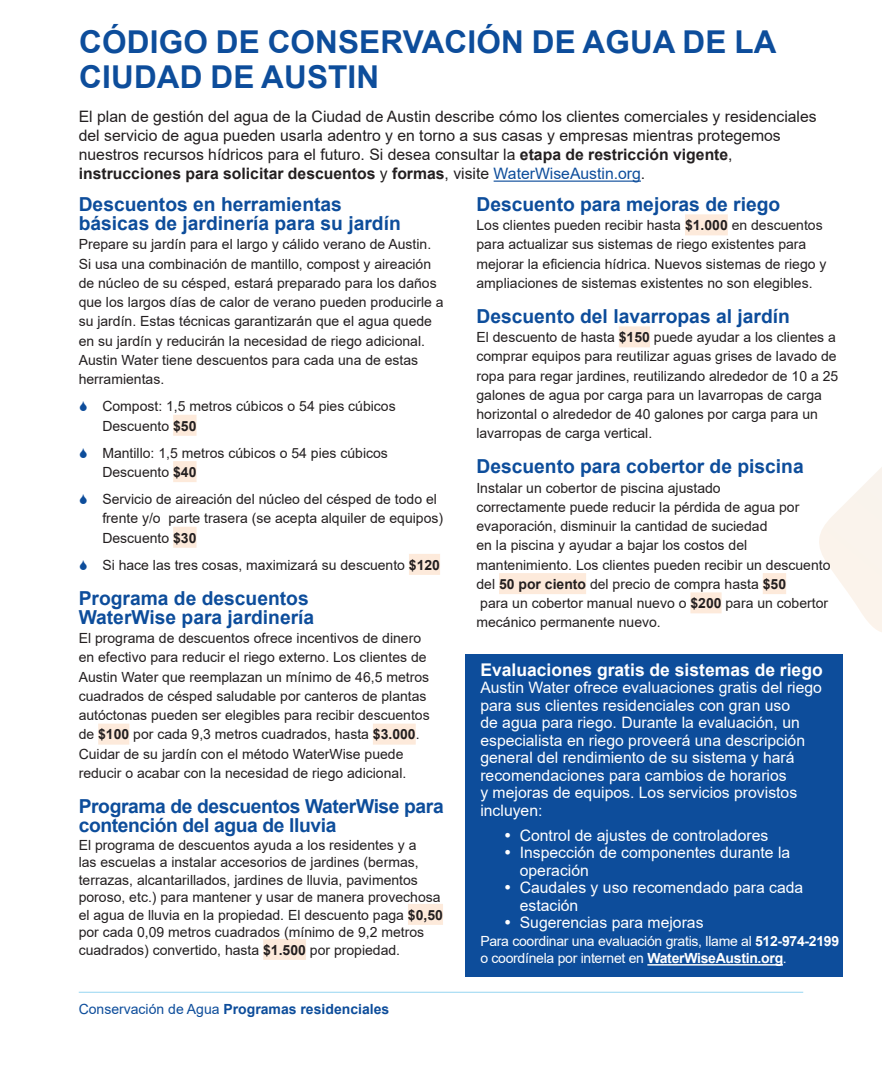
<style>
.page{position:relative;width:882px;height:1071px;background:#fff}
.page>*{position:absolute;margin:0;border:0;box-sizing:border-box;transform-origin:0 0}
.t1{font:700 31.5px/35px "Arial";letter-spacing:.005em;color:#0d4d9b}
.t2{font:700 19.25px/19.2px "Arial";color:#0d4d9b}
.t3{font:700 19.25px/19.2px "Arial";letter-spacing:-.02em;color:#0d4d9b}
.t4{font:700 17.5px "Arial";color:#fff}
.body{font:15.75px/17.5px "Arial";color:#fff}
.body-2{font:15.75px/19.2px "Arial";color:#231f20}
.body-3{font:14px/19.2px "Arial";color:#231f20}
.body-4{font:14px/17.5px "Arial";letter-spacing:-.02em;color:#fff}
.t5{font:700 14px "Arial";color:#0d4d9b}
.s1{font-weight:700}
.s2{color:#0d4d9b}
.s3{font-weight:400}
</style>
<div class="page">
<hr style="left:79px;top:992px;width:724px;height:1px;background:#96d5f1">
<svg style="left:819px;top:467px;width:63px;height:165px"></svg>
<hr style="left:494px;top:181px;width:147px;height:1px;background:#0d4d9b">
<div style="left:173px;top:415px;width:24px;height:21px;background:#fdeadb"></div>
<div style="left:173px;top:461px;width:24px;height:21px;background:#fdeadb"></div>
<div style="left:173px;top:527px;width:24px;height:21px;background:#fdeadb"></div>
<div style="left:409px;top:554px;width:31px;height:21px;background:#fdeadb"></div>
<div style="left:98px;top:724px;width:31px;height:21px;background:#fdeadb"></div>
<div style="left:373px;top:724px;width:43px;height:21px;background:#fdeadb"></div>
<div style="left:408px;top:904px;width:35px;height:21px;background:#fdeadb"></div>
<div style="left:263px;top:939px;width:43px;height:21px;background:#fdeadb"></div>
<div style="left:685px;top:214px;width:43px;height:21px;background:#fdeadb"></div>
<div style="left:619px;top:326px;width:31px;height:21px;background:#fdeadb"></div>
<div style="left:499px;top:573px;width:87px;height:21px;background:#fdeadb"></div>
<div style="left:763px;top:573px;width:23px;height:21px;background:#fdeadb"></div>
<div style="left:690px;top:592px;width:32px;height:21px;background:#fdeadb"></div>
<div style="left:465px;top:654px;width:378px;height:322px;background:#0d4d9b"></div>
<hr style="left:647px;top:964px;width:136px;height:2px;background:#fff">
<p class="t1" style="left:79px;top:24px;width:699px">CÓDIGO DE CONSERVACIÓN DE AGUA DE LA<br>CIUDAD DE AUSTIN</p>
<p class="body-2" style="left:79px;top:106px;width:739px">El plan de gestión del agua de la Ciudad de Austin describe cómo los clientes comerciales y residenciales del servicio de agua pueden usarla adentro y en torno a sus casas y empresas mientras protegemos nuestros recursos hídricos para el futuro. Si desea consultar la <span class="s1">etapa de restricción vigente</span>, <span class="s1">instrucciones para solicitar descuentos</span> y <span class="s1">formas</span>, visite <span class="s2">WaterWiseAustin.org</span>.</p>
<p class="t2" style="left:79px;top:195px;width:324px">Descuentos en herramientas básicas de jardinería para su jardín</p>
<p class="body-3" style="left:79px;top:235px;width:366px">Prepare su jardín para el largo y cálido verano de Austin.<br>Si usa una combinación de mantillo, compost y aireación de núcleo de su césped, estará preparado para los daños que los largos días de calor de verano pueden producirle a su jardín. Estas técnicas garantizarán que el agua quede en su jardín y reducirán la necesidad de riego adicional.<br>Austin Water tiene descuentos para cada una de estas herramientas.</p>
<p class="body-3" style="left:102px;top:397px;width:295px">Compost: 1,5 metros cúbicos o 54 pies cúbicos<br>Descuento <span class="s1">$50</span></p>
<p class="body-3" style="left:102px;top:443px;width:287px">Mantillo: 1,5 metros cúbicos o 54 pies cúbicos<br>Descuento <span class="s1">$40</span></p>
<p class="body-3" style="left:102px;top:489px;width:342px">Servicio de aireación del núcleo del césped de todo el frente y/o parte trasera (se acepta alquiler de equipos)<br>Descuento <span class="s1">$30</span></p>
<p class="body-3" style="left:102px;top:555px;width:339px">Si hace las tres cosas, maximizará su descuento <span class="s1">$120</span></p>
<p class="t2" style="left:79px;top:588px;width:237px">Programa de descuentos<br>WaterWise para jardinería</p>
<p class="body-3" style="left:79px;top:629px;width:352px">El programa de descuentos ofrece incentivos de dinero en efectivo para reducir el riego externo. Los clientes de Austin Water que reemplazan un mínimo de 46,5 metros cuadrados de césped saludable por canteros de plantas autóctonas pueden ser elegibles para recibir descuentos de <span class="s1">$100</span> por cada 9,3 metros cuadrados, hasta <span class="s1">$3.000</span>.<br>Cuidar de su jardín con el método WaterWise puede reducir o acabar con la necesidad de riego adicional.</p>
<p class="t3" style="left:79px;top:797px;width:367px">Programa de descuentos WaterWise para contención del agua de lluvia</p>
<p class="body-3" style="left:79px;top:836px;width:366px;line-height:17.5px">El programa de descuentos ayuda a los residentes y a<br>las escuelas a instalar accesorios de jardines (bermas, terrazas, alcantarillados, jardines de lluvia, pavimentos poroso, etc.) para mantener y usar de manera provechosa el agua de lluvia en la propiedad. El descuento paga <span class="s1">$0,50 </span>por cada 0,09 metros cuadrados (mínimo de 9,2 metros cuadrados) convertido, hasta <span class="s1">$1.500</span> por propiedad.</p>
<p class="t5" style="left:79px;top:1000px;width:312px"><span class="s3">Conservación de Agua</span> Programas residenciales</p>
<p class="t2" style="left:476px;top:195px;width:305px">Descuento para mejoras de riego</p>
<p class="body-3" style="left:476px;top:216px;width:352px">Los clientes pueden recibir hasta <span class="s1">$1.000</span> en descuentos para actualizar sus sistemas de riego existentes para mejorar la eficiencia hídrica. Nuevos sistemas de riego y ampliaciones de sistemas existentes no son elegibles.</p>
<p class="t2" style="left:476px;top:307px;width:315px">Descuento del lavarropas al jardín</p>
<p class="body-3" style="left:476px;top:328px;width:363px">El descuento de hasta <span class="s1">$150</span> puede ayudar a los clientes a comprar equipos para reutilizar aguas grises de lavado de ropa para regar jardines, reutilizando alrededor de 10 a 25 galones de agua por carga para un lavarropas de carga horizontal o alrededor de 40 galones por carga para un lavarropas de carga vertical.</p>
<p class="t2" style="left:476px;top:457px;width:329px">Descuento para cobertor de piscina</p>
<p class="body-3" style="left:476px;top:478px;width:356px">Instalar un cobertor de piscina ajustado<br>correctamente puede reducir la pérdida de agua por evaporación, disminuir la cantidad de suciedad<br>en la piscina y ayudar a bajar los costos del mantenimiento. Los clientes pueden recibir un descuento del <span class="s1">50 por ciento</span> del precio de compra hasta <span class="s1">$50<br></span>para un cobertor manual nuevo o <span class="s1">$200</span> para un cobertor mecánico permanente nuevo.</p>
<p class="t4" style="left:480px;top:657px;width:344px">Evaluaciones gratis de sistemas de riego</p>
<p class="body" style="left:480px;top:679px;width:343px">Austin Water ofrece evaluaciones gratis del riego para sus clientes residenciales con gran uso<br>de agua para riego. Durante la evaluación, un especialista en riego proveerá una descripción general del rendimiento de su sistema y hará recomendaciones para cambios de horarios<br>y mejoras de equipos. Los servicios provistos incluyen:</p>
<p class="body" style="left:520px;top:826px;width:250px">Control de ajustes de controladores</p>
<p class="body" style="left:520px;top:844px;width:272px">Inspección de componentes durante la operación</p>
<p class="body" style="left:520px;top:879px;width:285px">Caudales y uso recomendado para cada estación</p>
<p class="body" style="left:520px;top:914px;width:185px">Sugerencias para mejoras</p>
<p class="body-4" style="left:480px;top:932px;width:360px">Para coordinar una evaluación gratis, llame al <span class="s1">512-974-2199 </span>o coordínela por internet en <span class="s1">WaterWiseAustin.org</span>.</p>
</div>
